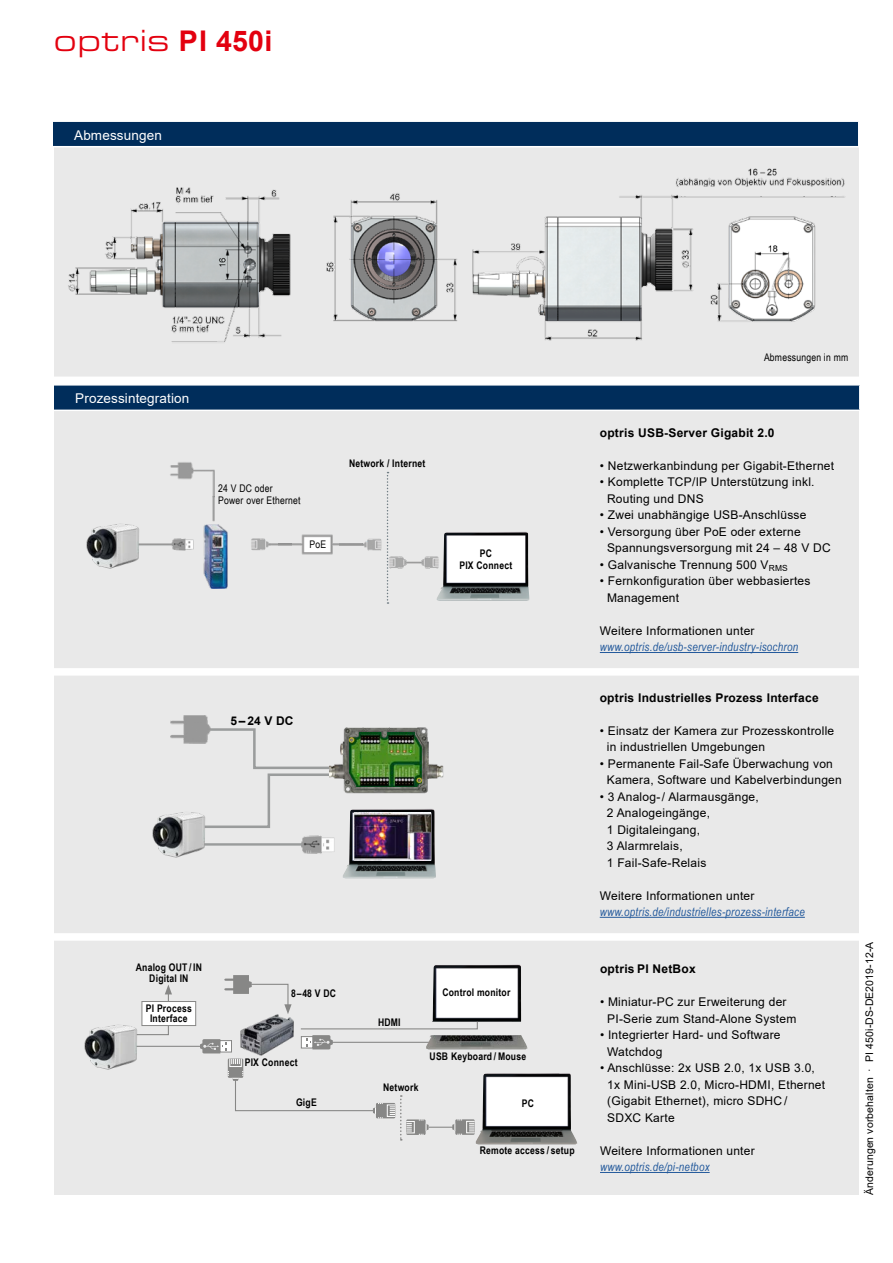
<style>
.page{position:relative;width:893px;height:1263px;background:#fff}
.page>*{position:absolute;margin:0;border:0;box-sizing:border-box;transform-origin:0 0}
.t1{font:31.5px "Eurostile Ext";letter-spacing:.02em;color:#e3000f}
.t2{font:13.5px "Arial";letter-spacing:.01em;color:#fff}
.t3{font:12px/16.5px "Arial";letter-spacing:.02em;color:#000}
.t4{font:italic 12px "Arial Narrow";letter-spacing:.02em;color:#245a9c}
.t5{font:700 12px "Arial";letter-spacing:.02em;color:#000}
.t6{font:700 10.5px/10.5px "Arial Narrow";letter-spacing:.02em;color:#000;text-align:center}
.t7{font:10.5px/12px "Arial Narrow";letter-spacing:.02em;color:#000}
.t8{font:10.5px "Arial";letter-spacing:.01em;color:#000}
.s1{font-family:"Arial";font-weight:700;font-size:28.5px}
</style>
<div class="page">
<div style="left:54px;top:140px;width:805px;height:1055px;background:#e9e9e9"></div>
<div style="left:53px;top:121px;width:806px;height:26px;background:#002d5b"></div>
<hr style="left:53px;top:120px;width:806px;height:2px;background:#fff">
<svg style="left:858px;top:122px;width:1px;height:24px"></svg>
<hr style="left:53px;top:146px;width:806px;height:1px;background:#fff">
<div style="left:54px;top:385px;width:806px;height:25px;background:#002d5b"></div>
<hr style="left:54px;top:384px;width:806px;height:2px;background:#fff">
<svg style="left:859px;top:386px;width:1px;height:24px"></svg>
<hr style="left:54px;top:410px;width:806px;height:1px;background:#fff">
<div style="left:40px;top:377px;width:821px;height:7px;background:#fff"></div>
<div style="left:47px;top:668px;width:821px;height:8px;background:#fff"></div>
<div style="left:45px;top:933px;width:820px;height:8px;background:#fff"></div>
<img style="left:343px;top:809px;width:93px;height:69px">
<img style="left:475px;top:1073px;width:102px;height:71px">
<img style="left:262px;top:1014px;width:32px;height:7px">
<svg style="left:224px;top:975px;width:68px;height:39px"></svg>
<hr style="left:132px;top:1046px;width:88px;height:1px;background:#878786">
<img style="left:432px;top:964px;width:89px;height:58px">
<img style="left:478px;top:1035px;width:50px;height:14px">
<svg style="left:200px;top:1021px;width:278px;height:119px"></svg>
<svg style="left:146px;top:985px;width:26px;height:51px"></svg>
<div style="left:141px;top:1001px;width:55px;height:25px;background:#fff;border:1px solid #878786"></div>
<img style="left:436px;top:531px;width:93px;height:70px">
<svg style="left:387px;top:472px;width:1px;height:132px"></svg>
<img style="left:388px;top:501px;width:54px;height:86px">
<img style="left:291px;top:534px;width:48px;height:21px">
<img style="left:339px;top:538px;width:43px;height:13px">
<img style="left:251px;top:538px;width:40px;height:13px">
<img style="left:170px;top:462px;width:45px;height:34px">
<div style="left:171px;top:488px;width:40px;height:34px;background:#e9e9e9"></div>
<img style="left:212px;top:496px;width:3px;height:26px">
<img style="left:203px;top:525px;width:25px;height:63px">
<img style="left:149px;top:538px;width:45px;height:13px">
<svg style="left:196px;top:727px;width:134px;height:101px"></svg>
<img style="left:302px;top:835px;width:33px;height:19px">
<img style="left:170px;top:715px;width:40px;height:28px">
<img style="left:330px;top:727px;width:114px;height:67px">
<img style="left:346px;top:732px;width:79px;height:55px">
<hr style="left:199px;top:843px;width:103px;height:3px;background:#9a9c9c">
<img style="left:152px;top:807px;width:63px;height:51px">
<img style="left:86px;top:523px;width:63px;height:46px">
<img style="left:84px;top:1019px;width:62px;height:51px">
<img style="left:354px;top:813px;width:76px;height:47px">
<hr style="left:600px;top:1172px;width:110px;height:1px;background:#245a9c">
<hr style="left:600px;top:917px;width:205px;height:1px;background:#245a9c">
<hr style="left:600px;top:652px;width:198px;height:1px;background:#245a9c">
<img style="left:68px;top:168px;width:777px;height:174px">
<h1 class="t1" style="left:54px;top:18px;width:220px">optris <span class="s1">PI 450i</span></h1>
<p class="t2" style="left:74px;top:125px;width:89px">Abmessungen</p>
<p class="t2" style="left:75px;top:389px;width:116px">Prozessintegration</p>
<p class="t7" style="left:218px;top:482px;width:84px">24 V DC oder<br>Power over Ethernet</p>
<p class="t7" style="left:310px;top:538px;width:18px">PoE</p>
<p class="t6" style="left:349px;top:457px;width:78px">Network / Internet</p>
<p class="t6" style="left:459px;top:546px;width:54px;line-height:12px">PC<br>PIX Connect</p>
<p class="t5" style="left:231px;top:712px;width:64px">5–24 V DC</p>
<p class="t6" style="left:136px;top:962px;width:68px">Analog OUT / IN<br>Digital IN</p>
<p class="t6" style="left:146px;top:1002px;width:47px">PI Process<br>Interface</p>
<p class="t6" style="left:291px;top:988px;width:47px">8–48 V DC</p>
<p class="t6" style="left:245px;top:1057px;width:54px">PIX Connect</p>
<p class="t6" style="left:296px;top:1097px;width:22px">GigE</p>
<p class="t6" style="left:378px;top:1016px;width:24px">HDMI</p>
<p class="t6" style="left:383px;top:1082px;width:37px">Network</p>
<p class="t6" style="left:442px;top:987px;width:69px">Control monitor</p>
<p class="t6" style="left:430px;top:1050px;width:98px">USB Keyboard /Mouse</p>
<p class="t6" style="left:522px;top:1097px;width:14px">PC</p>
<p class="t6" style="left:480px;top:1145px;width:96px">Remote access / setup</p>
<p class="t7" style="left:764px;top:351px;width:86px">Abmessungen in mm</p>
<p class="t5" style="left:600px;top:424px;width:176px">optris USB-Server Gigabit 2.0</p>
<p class="t3" style="left:600px;top:457px;width:236px">• Netzwerkanbindung per Gigabit-Ethernet</p>
<p class="t3" style="left:607px;top:474px;width:209px;text-indent:-7px">• Komplette TCP/IP Unterstützung inkl.<br>Routing und DNS</p>
<p class="t3" style="left:600px;top:507px;width:208px">• Zwei unabhängige USB-Anschlüsse</p>
<p class="t3" style="left:607px;top:523px;width:225px;text-indent:-7px">• Versorgung über PoE oder externe<br>Spannungsversorgung mit 24 – 48 V DC</p>
<p class="t3" style="left:600px;top:556px;width:190px">• Galvanische Trennung 500 V<sub>RMS</sub></p>
<p class="t3" style="left:607px;top:573px;width:205px;text-indent:-7px">• Fernkonfiguration über webbasiertes<br>Management</p>
<p class="t3" style="left:600px;top:622px;width:156px">Weitere Informationen unter</p>
<p class="t4" style="left:600px;top:639px;width:200px">www.optris.de/usb-server-industry-isochron</p>
<p class="t5" style="left:600px;top:689px;width:220px">optris Industrielles Prozess Interface</p>
<p class="t3" style="left:607px;top:722px;width:229px;text-indent:-7px">• Einsatz der Kamera zur Prozesskontrolle in industriellen Umgebungen</p>
<p class="t3" style="left:607px;top:755px;width:236px;text-indent:-7px">• Permanente Fail-Safe Überwachung von<br>Kamera, Software und Kabelverbindungen</p>
<p class="t3" style="left:607px;top:788px;width:153px;text-indent:-7px">• 3 Analog- / Alarmausgänge,<br>2 Analogeingänge,<br>1 Digitaleingang,<br>3 Alarmrelais,<br>1 Fail-Safe-Relais</p>
<p class="t3" style="left:600px;top:887px;width:156px">Weitere Informationen unter</p>
<p class="t4" style="left:600px;top:903px;width:207px">www.optris.de/industrielles-prozess-interface</p>
<p class="t5" style="left:600px;top:960px;width:97px">optris PI NetBox</p>
<p class="t3" style="left:607px;top:994px;width:191px;text-indent:-7px">• Miniatur-PC zur Erweiterung der<br>PI-Serie zum Stand-Alone System</p>
<p class="t3" style="left:607px;top:1027px;width:175px;text-indent:-7px">• Integrierter Hard- und Software<br>Watchdog</p>
<p class="t3" style="left:607px;top:1060px;width:220px;text-indent:-7px">• Anschlüsse: 2x USB 2.0, 1x USB 3.0,<br>1x Mini-USB 2.0, Micro-HDMI, Ethernet (Gigabit Ethernet), micro SDHC /<br>SDXC Karte</p>
<p class="t3" style="left:600px;top:1142px;width:156px">Weitere Informationen unter</p>
<p class="t4" style="left:600px;top:1158px;width:111px">www.optris.de/pi-netbox</p>
<p class="t8" style="left:862px;top:1195px;width:255px;rotate:-90deg">Änderungen vorbehalten · PI 450i-DS-DE2019-12-A</p>
</div>
